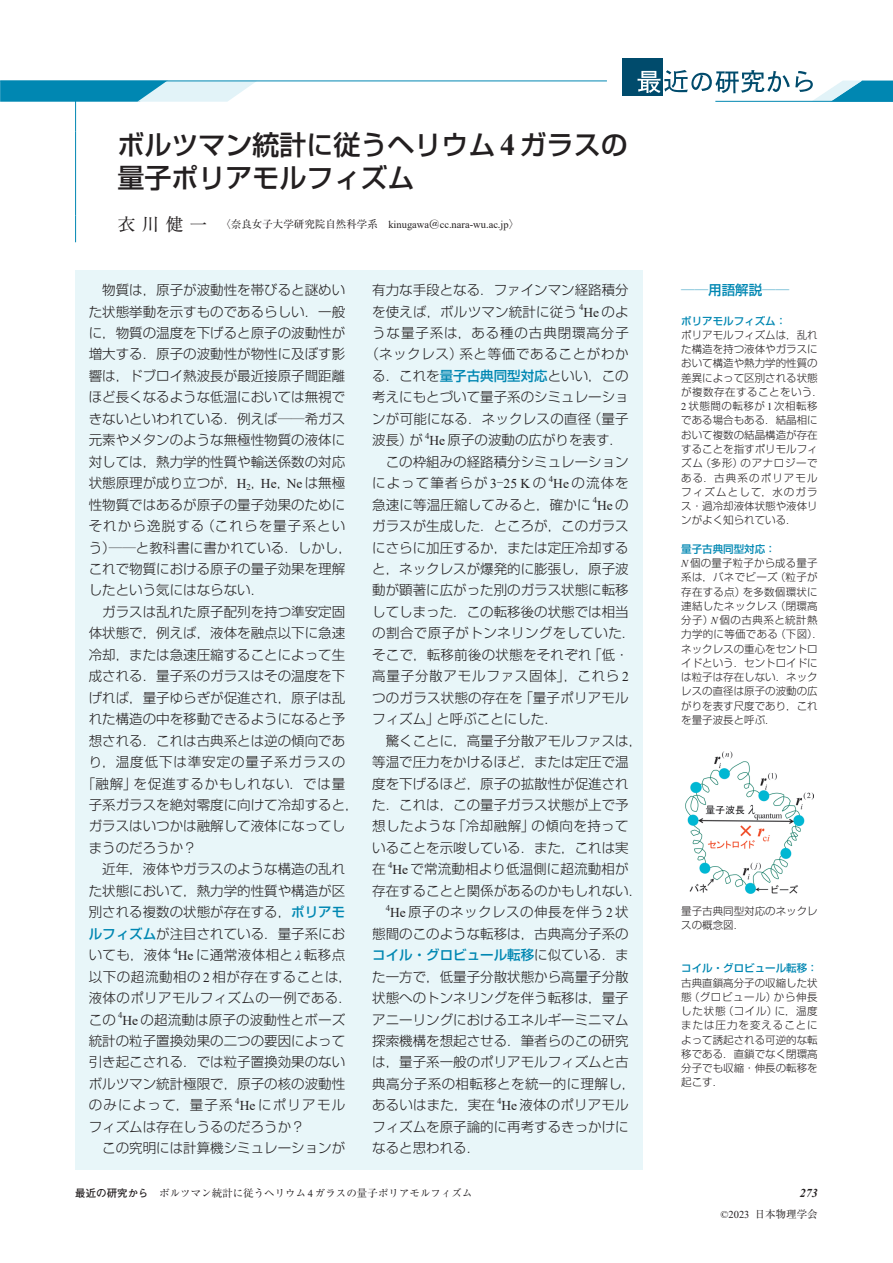
<style>
.page{position:relative;width:893px;height:1263px;background:#fff}
.page>*{position:absolute;margin:0;border:0;box-sizing:border-box;transform-origin:0 0}
.t1{font:500 27px/33px "Shin Go Pr 6";color:#231f20}
.t2{font:300 13.5px/21.5px "Shin Go Pr 6";color:#231f20}
.t3{font:300 13.5px/21.5px "Shin Go Pr 6";letter-spacing:.03em;color:#231f20}
.t4{font:300 13.5px "Shin Go Pr 6";letter-spacing:.065em;color:#231f20}
.t5{font:300 13.5px "Shin Go Pr 6";letter-spacing:.055em;color:#231f20}
.t6{font:300 13.5px "Shin Go Pr 6";letter-spacing:.05em;color:#231f20}
.t7{font:300 13.5px "Shin Go Pr 6";letter-spacing:.075em;color:#231f20}
.t8{font:300 13.5px "Koz Min Pro";color:#0087b2}
.t9{font:13.5px "Times New Roman";color:#231f20}
.t10{font:italic 700 12px "Times New Roman";color:#231f20}
.t11{font:300 10.5px/14.2px "Shin Go Pr 6";color:#231f20}
.t12{font:10.5px "Ryumin Pr 6";color:#231f20}
.t13{font:10.5px "Times New Roman";color:#231f20}
.t14{font:500 10.5px "Shin Go Pr 6";color:#0087b2}
.t15{font:8.7px "Times New Roman";color:#231f20}
.s1{font-family:"Times New Roman";font-weight:700;font-size:30.3px}
.s2{font-family:"Ryumin Pr 6";font-size:18px}
.s3{font-family:"Ryumin Pr 6"}
.s4{font-family:"Koz Min Pro"}
.s5{font-family:"Times New Roman";font-weight:400}
.s6{font-weight:500;color:#0087b2}
.s7{font-family:"Times New Roman";font-weight:400;font-style:italic}
.s8{font-family:"Shin Go Pr 6";font-weight:300}
.s9{font-family:"Shin Go Pr 6";font-weight:500}
.s10{font-family:"Futo Go B101 Pr 6";font-weight:700}
.s11{font-family:"Times New Roman"}
</style>
<div class="page">
<div style="left:75px;top:270px;width:567px;height:899px;background:#e8f6f9"></div>
<img style="left:686px;top:751px;width:127px;height:142px">
<hr style="left:75px;top:97px;width:1px;height:34px;background:#0087b2">
<hr style="left:75px;top:131px;width:1px;height:84px;background:#0087b2">
<svg style="left:75px;top:215px;width:1px;height:27px"></svg>
<svg style="left:0;top:82px;width:255px;height:20px;background:#5fb4cf"></svg>
<hr style="left:0;top:81px;width:607px;height:1px;background:#0087b2">
<div style="left:623px;top:58px;width:40px;height:38px;background:#004b6c"></div>
<svg style="left:637px;top:70px;width:256px;height:32px"></svg>
<h1 class="t1" style="left:118px;top:127px;width:512px">ボルツマン統計に従うヘリウム <span class="s1">4</span> ガラスの量子ポリアモルフィズム</h1>
<p class="t13" style="left:118px;top:217px;width:403px"><span class="s2">衣川健一　</span><span class="s3">〈奈良女子大学研究院自然科学系　</span>kinugawa<span class="s3">＠</span>cc.nara-wu.ac.jp<span class="s3">〉</span></p>
<p class="t2" style="left:89px;top:278px;width:265px;text-indent:14px">物質は，原子が波動性を帯びると謎めいた状態挙動を示すものであるらしい．一般に，物質の温度を下げると原子の波動性が増大する．原子の波動性が物性に及ぼす影響は，ドブロイ熱波長が最近接原子間距離ほど長くなるような低温においては無視できないといわれている．例えば<span class="s4">――</span>希ガス元素やメタンのような無極性物質の液体に対しては，熱力学的性質や輸送係数の対応状態原理が成り立つが，<span class="s5">H</span><sub>2</sub>，<span class="s5">He</span>，<span class="s5">Ne</span> は無極性物質ではあるが原子の量子効果のためにそれから逸脱する（これらを量子系という）<span class="s4">――</span>と教科書に書かれている．しかし，これで物質における原子の量子効果を理解したという気にはならない．</p>
<p class="t2" style="left:102px;top:600px;width:244px">ガラスは乱れた原子配列を持つ準安定固</p>
<p class="t2" style="left:89px;top:621px;width:258px">体状態で，例えば，液体を融点以下に急速</p>
<p class="t2" style="left:89px;top:643px;width:258px">冷却，または急速圧縮することによって生</p>
<p class="t2" style="left:89px;top:664px;width:258px">成される．量子系のガラスはその温度を下</p>
<p class="t2" style="left:89px;top:686px;width:258px">げれば，量子ゆらぎが促進され，原子は乱</p>
<p class="t2" style="left:89px;top:707px;width:258px">れた構造の中を移動できるようになると予</p>
<p class="t2" style="left:89px;top:729px;width:258px">想される．これは古典系とは逆の傾向であ</p>
<p class="t4" style="left:89px;top:751px;width:258px">り，温度低下は準安定の量子系ガラスの</p>
<p class="t5" style="left:82px;top:772px;width:265px">「融解」を促進するかもしれない．では量</p>
<p class="t2" style="left:89px;top:793px;width:271px">子系ガラスを絶対零度に向けて冷却すると，</p>
<p class="t2" style="left:89px;top:814px;width:258px">ガラスはいつかは融解して液体になってし</p>
<p class="t2" style="left:89px;top:836px;width:109px">まうのだろうか？</p>
<p class="t2" style="left:102px;top:857px;width:244px">近年，液体やガラスのような構造の乱れ</p>
<p class="t2" style="left:89px;top:879px;width:258px">た状態において，熱力学的性質や構造が区</p>
<p class="t2" style="left:89px;top:900px;width:258px">別される複数の状態が存在する，<span class="s6">ポリアモ</span></p>
<p class="t2" style="left:89px;top:922px;width:258px"><span class="s6">ルフィズム</span>が注目されている．量子系にお</p>
<p class="t2" style="left:89px;top:943px;width:84px">いても，液体</p>
<p class="t15" style="left:173px;top:945px;width:6px">4</p>
<p class="t3" style="left:89px;top:943px;width:265px;text-indent:89px"><span class="s5">He</span> に通常液体相と<span class="s7">λ</span> 転移点以下の超流動相の <span class="s5">2</span> 相が存在することは，液体のポリアモルフィズムの一例である．この</p>
<p class="t15" style="left:118px;top:1009px;width:6px">4</p>
<p class="t2" style="left:89px;top:1007px;width:258px;text-align:justify;text-indent:34px"><span class="s5">He</span> の超流動は原子の波動性とボーズ統計の粒子置換効果の二つの要因によって引き起こされる．では粒子置換効果のないボルツマン統計極限で，原子の核の波動性のみによって，量子系</p>
<p class="t15" style="left:235px;top:1095px;width:6px">4</p>
<p class="t2" style="left:89px;top:1093px;width:258px;text-indent:151px"><span class="s5">He</span>にポリアモルフィズムは存在しうるのだろうか？</p>
<p class="t2" style="left:102px;top:1136px;width:244px">この究明には計算機シミュレーションが</p>
<p class="t2" style="left:372px;top:278px;width:258px">有力な手段となる．ファインマン経路積分を使えば，ボルツマン統計に従う</p>
<p class="t15" style="left:579px;top:301px;width:6px">4</p>
<p class="t9" style="left:583px;top:303px;width:47px">He <span class="s8">のよ</span></p>
<p class="t4" style="left:372px;top:322px;width:258px">うな量子系は，ある種の古典閉環高分子</p>
<p class="t6" style="left:365px;top:343px;width:265px">（ネックレス）系と等価であることがわか</p>
<p class="t2" style="left:372px;top:364px;width:258px">る．これを<span class="s6">量子古典同型対応</span>といい，この</p>
<p class="t2" style="left:372px;top:385px;width:258px">考えにもとづいて量子系のシミュレーショ</p>
<p class="t2" style="left:372px;top:407px;width:258px">ンが可能になる．ネックレスの直径（量子</p>
<p class="t2" style="left:372px;top:428px;width:52px">波長）が</p>
<p class="t15" style="left:425px;top:430px;width:6px">4</p>
<p class="t2" style="left:429px;top:428px;width:195px"><span class="s5">He</span> 原子の波動の広がりを表す．</p>
<p class="t2" style="left:386px;top:450px;width:244px">この枠組みの経路積分シミュレーション</p>
<p class="t7" style="left:372px;top:472px;width:176px">によって筆者らが <span class="s5">3</span><span class="s4">‒</span><span class="s5">25 K</span> の</p>
<p class="t15" style="left:549px;top:473px;width:6px">4</p>
<p class="t2" style="left:372px;top:471px;width:258px;text-indent:181px"><span class="s5">He</span> の流体を急速に等温圧縮してみると，確かに</p>
<p class="t15" style="left:593px;top:494px;width:6px">4</p>
<p class="t9" style="left:597px;top:496px;width:33px">He<span class="s8">の</span></p>
<p class="t2" style="left:372px;top:514px;width:265px">ガラスが生成した．ところが，このガラスにさらに加圧するか，または定圧冷却すると，ネックレスが爆発的に膨張し，原子波動が顕著に広がった別のガラス状態に転移してしまった．この転移後の状態では相当の割合で原子がトンネリングをしていた．そこで，転移前後の状態をそれぞれ「低・高量子分散アモルファス固体」，これら <span class="s5">2</span>つのガラス状態の存在を「量子ポリアモルフィズム」と呼ぶことにした．</p>
<p class="t2" style="left:372px;top:729px;width:271px;text-indent:13px">驚くことに，高量子分散アモルファスは，等温で圧力をかけるほど，または定圧で温度を下げるほど，原子の拡散性が促進された．これは，この量子ガラス状態が上で予想したような「冷却融解」の傾向を持っていることを示唆している．また，これは実在</p>
<p class="t15" style="left:388px;top:859px;width:6px">4</p>
<p class="t2" style="left:372px;top:857px;width:271px;text-align:center"><span class="s5">He</span> で常流動相より低温側に超流動相が<br>存在することと関係があるのかもしれない．</p>
<p class="t15" style="left:386px;top:902px;width:6px">4</p>
<p class="t2" style="left:372px;top:900px;width:265px;text-indent:18px"><span class="s5">He</span> 原子のネックレスの伸長を伴う <span class="s5">2</span> 状態間のこのような転移は，古典高分子系の<span class="s6">コイル・グロビュール転移</span>に似ている．また一方で，低量子分散状態から高量子分散状態へのトンネリングを伴う転移は，量子アニーリングにおけるエネルギーミニマム探索機構を想起させる．筆者らのこの研究は，量子系一般のポリアモルフィズムと古典高分子系の相転移とを統一的に理解し，あるいはまた，実在</p>
<p class="t15" style="left:497px;top:1095px;width:6px">4</p>
<p class="t2" style="left:372px;top:1093px;width:258px;text-align:justify;text-indent:129px"><span class="s5">He</span> 液体のポリアモルフィズムを原子論的に再考するきっかけになると思われる．</p>
<p class="t8" style="left:681px;top:281px;width:109px">――<span class="s9">用語解説</span>――</p>
<p class="t14" style="left:681px;top:312px;width:107px">ポリアモルフィズム：</p>
<p class="t11" style="left:681px;top:327px;width:143px">ポリアモルフィズムは，乱れた構造を持つ液体やガラスにおいて構造や熱力学的性質の差異によって区別される状態が複数存在することをいう．<br><span class="s5">2</span> 状態間の転移が <span class="s5">1</span> 次相転移である場合もある．結晶相において複数の結晶構造が存在することを指すポリモルフィズム（多形）のアナロジーである．古典系のポリアモルフィズムとして，水のガラス・過冷却液体状態や液体リンがよく知られている．</p>
<p class="t11" style="left:681px;top:541px;width:143px"><span class="s6">量子古典同型対応：<br></span><span class="s7">N</span> 個の量子粒子から成る量子系は，バネでビーズ（粒子が存在する点）を多数個環状に連結したネックレス（閉環高分子）<span class="s7">N</span> 個の古典系と統計熱力学的に等価である（下図）．ネックレスの重心をセントロイドという．セントロイドには粒子は存在しない．ネックレスの直径は原子の波動の広がりを表す尺度であり，これを量子波長と呼ぶ．</p>
<p class="t11" style="left:681px;top:902px;width:138px">量子古典同型対応のネックレスの概念図．</p>
<p class="t14" style="left:681px;top:960px;width:138px">コイル・グロビュール転移：</p>
<p class="t11" style="left:681px;top:974px;width:138px;text-align:justify">古典直鎖高分子の収縮した状態（グロビュール）から伸長した状態（コイル）に，温度または圧力を変えることによって誘起される可逆的な転移である．直鎖でなく閉環高分子でも収縮・伸長の転移を起こす．</p>
<p class="t12" style="left:75px;top:1184px;width:399px"><span class="s10">最近の研究から</span>　ボルツマン統計に従うヘリウム <span class="s11">4</span> ガラスの量子ポリアモルフィズム</p>
<p class="t10" style="left:800px;top:1185px;width:19px">273</p>
<p class="t12" style="left:720px;top:1206px;width:99px"><span class="s11">©2023</span> 日本物理学会</p>
</div>
